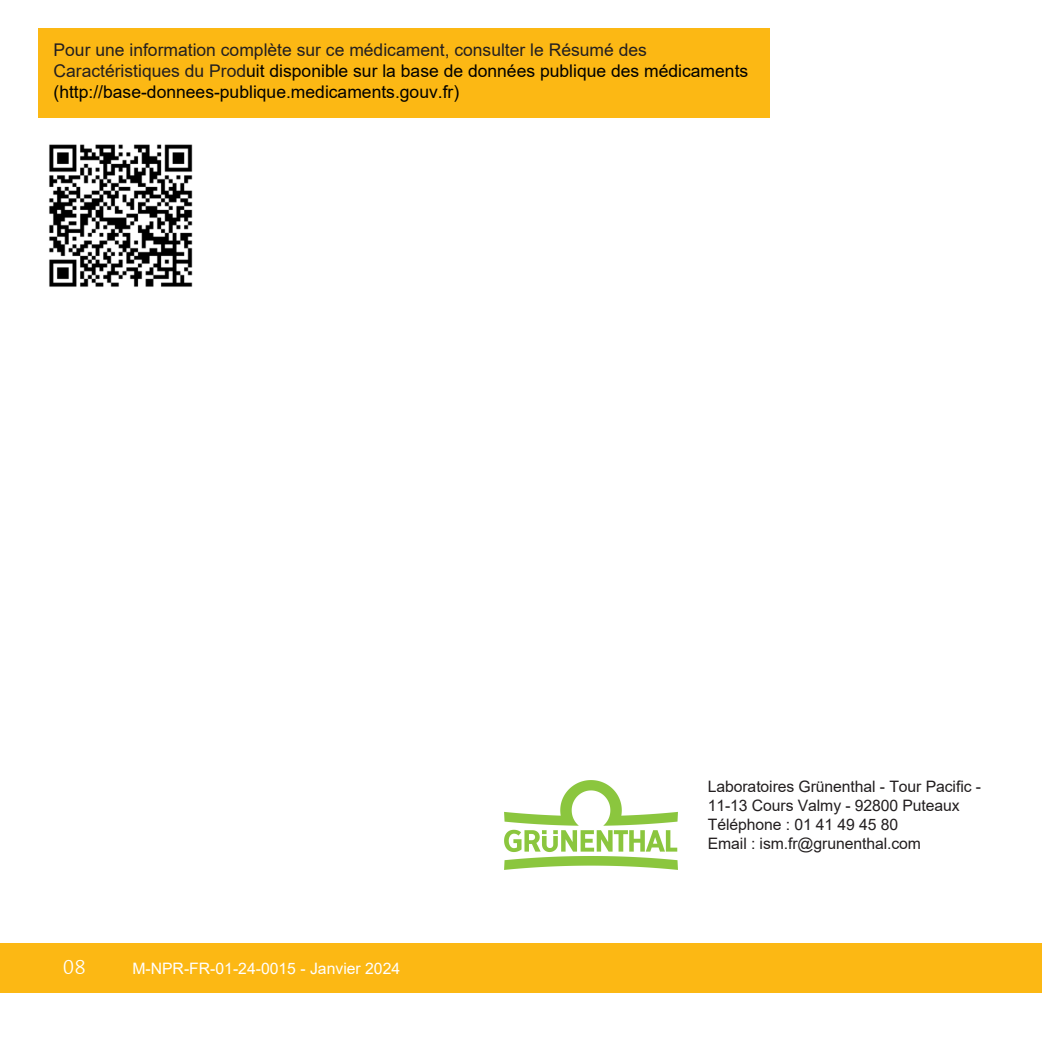
<style>
.page{position:relative;width:1042px;height:1042px;background:#fff}
.page>*{position:absolute;margin:0;border:0;box-sizing:border-box;transform-origin:0 0}
.t1{font:300 21px "The Sans Expert";color:#fff}
.t2{font:17.5px/21px "Arial";color:#000}
.t3{font:15.75px/18.9px "Arial";letter-spacing:-.005em;color:#221e1f}
.t4{font:15.75px "Arial";color:#fff}
.s1{color:#231f20}
.s2{font-style:inherit}
</style>
<div class="page">
<div style="left:38px;top:28px;width:731px;height:90px;background:#fcb814"></div>
<div style="left:0;top:943px;width:1042px;height:49px;background:#fcb814"></div>
<img style="left:49px;top:144px;width:144px;height:143px">
<img style="left:504px;top:780px;width:173px;height:89px">
<p class="t2" style="left:54px;top:39px;width:696px"><span class="s1">Pour une information complète sur ce médicament, consulter le Résumé des<br>Caractéristiques du Prod</span>uit disponible sur la base de données publique des médicaments (http://base-donnees-publique.medicaments.gouv.fr)</p>
<p class="t1" style="left:63px;top:949px;width:25px">08</p>
<p class="t4" style="left:132px;top:957px;width:269px">M-NPR-FR-01-24-0015 - Janvier 2024</p>
<p class="t3" style="left:708px;top:777px;width:275px">Laboratoires Grünenthal - <span class="s2">Tour Pacific</span> -<br><span class="s2">11-13 Cours Valmy -</span> 9<span class="s2">2800 Puteaux<br></span>Téléphone : 01 41 49 45 80<br>Email : ism.fr@grunenthal.com</p>
</div>
